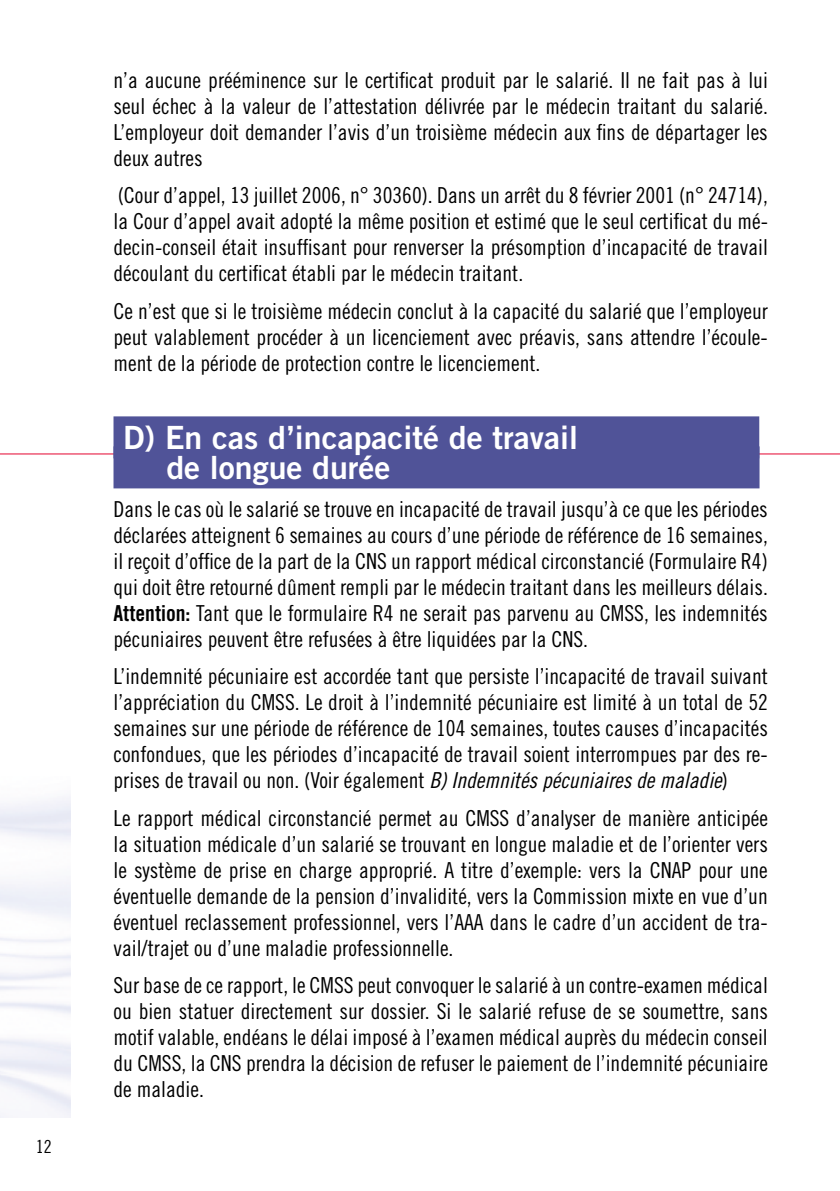
<style>
.page{position:relative;width:840px;height:1191px;background:#fff}
.page>*{position:absolute;margin:0;border:0;box-sizing:border-box;transform-origin:0 0}
.t1{font:32px/30px "Trade Gothic LT Std Bd 2";color:#fff}
.t2{font:22px/26px "Trade Gothic LT Std Cn 18";color:#000;text-align:justify}
.t3{font:18px "Trade Gothic LT Std Cn 18";color:#000}
.s1{font-family:"Trade Gothic LT Std Bd Cn 20"}
.s2{font-family:"Trade Gothic LT Std Cn 18 Obl"}
</style>
<div class="page">
<hr style="left:0;top:453px;width:839px;height:1px;background:#e4032e">
<div style="left:113px;top:416px;width:645px;height:42px;background:#505398"></div>
<div style="left:113px;top:446px;width:646px;height:42px;background:#505398"></div>
<p class="t3" style="left:36px;top:1135px;width:17px">12</p>
<p class="t2" style="left:113px;top:67px;width:655px">n’a aucune prééminence sur le certificat produit par le salarié. Il ne fait pas à lui seul échec à la valeur de l’attestation délivrée par le médecin traitant du salarié.<br>L’employeur doit demander l’avis d’un troisième médecin aux fins de départager les deux autres</p>
<p class="t2" style="left:113px;top:182px;width:655px">(Cour d’appel, 13 juillet 2006, n° 30360). Dans un arrêt du 8 février 2001 (n° 24714), la Cour d’appel avait adopté la même position et estimé que le seul certificat du mé&shy;decin-conseil était insuffisant pour renverser la présomption d’incapacité de travail découlant du certificat établi par le médecin traitant.</p>
<p class="t2" style="left:113px;top:298px;width:655px">Ce n’est que si le troisième médecin conclut à la capacité du salarié que l’employeur peut valablement procéder à un licenciement avec préavis, sans attendre l’écoule&shy;ment de la période de protection contre le licenciement.</p>
<h1 class="t1" style="left:166px;top:422px;width:413px;text-indent:-43px">D) En cas d’incapacité de travail de longue durée</h1>
<p class="t2" style="left:113px;top:496px;width:655px">Dans le cas où le salarié se trouve en incapacité de travail jusqu’à ce que les périodes déclarées atteignent 6 semaines au cours d’une période de référence de 16 semaines, il reçoit d’office de la part de la CNS un rapport médical circonstancié (Formulaire R4) qui doit être retourné dûment rempli par le médecin traitant dans les meilleurs délais.<br><span class="s1">Attention:</span> Tant que le formulaire R4 ne serait pas parvenu au CMSS, les indemnités pécuniaires peuvent être refusées à être liquidées par la CNS.</p>
<p class="t2" style="left:113px;top:663px;width:655px">L’indemnité pécuniaire est accordée tant que persiste l’incapacité de travail suivant l’appréciation du CMSS. Le droit à l’indemnité pécuniaire est limité à un total de 52 semaines sur une période de référence de 104 semaines, toutes causes d’incapacités confondues, que les périodes d’incapacité de travail soient interrompues par des re&shy;prises de travail ou non. (Voir également <span class="s2">B) Indemnités pécuniaires de maladie</span>)</p>
<p class="t2" style="left:113px;top:804px;width:655px">Le rapport médical circonstancié permet au CMSS d’analyser de manière anticipée la situation médicale d’un salarié se trouvant en longue maladie et de l’orienter vers le système de prise en charge approprié. A titre d’exemple: vers la CNAP pour une éventuelle demande de la pension d’invalidité, vers la Commission mixte en vue d’un éventuel reclassement professionnel, vers l’AAA dans le cadre d’un accident de tra&shy;vail/trajet ou d’une maladie professionnelle.</p>
<p class="t2" style="left:113px;top:972px;width:655px">Sur base de ce rapport, le CMSS peut convoquer le salarié à un contre-examen médical ou bien statuer directement sur dossier. Si le salarié refuse de se soumettre, sans motif valable, endéans le délai imposé à l’examen médical auprès du médecin conseil du CMSS, la CNS prendra la décision de refuser le paiement de l’indemnité pécuniaire de maladie.</p>
</div>
